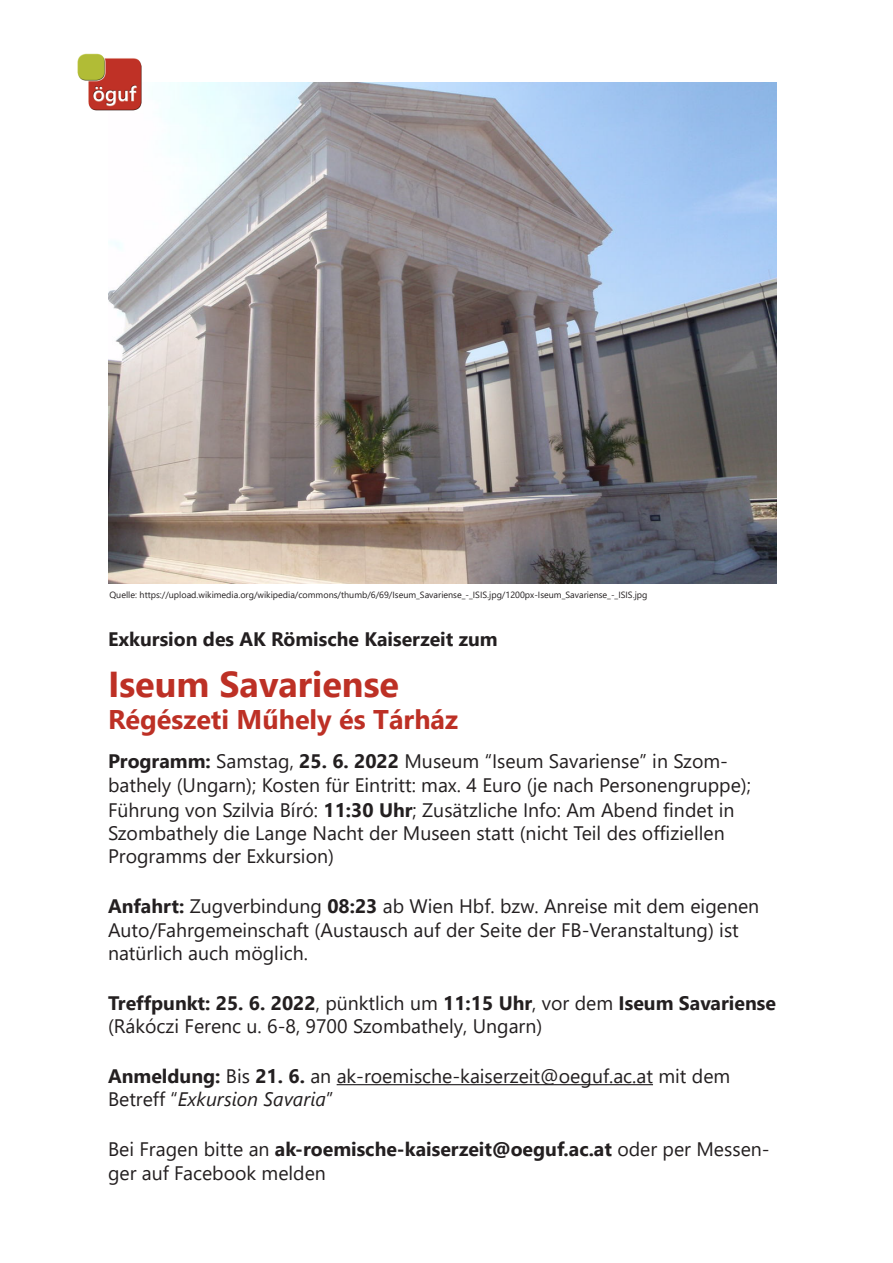
<style>
.page{position:relative;width:893px;height:1263px;background:#fff}
.page>*{position:absolute;margin:0;border:0;box-sizing:border-box;transform-origin:0 0}
.t1{font:700 36px "Segoe UI";color:#bd3025}
.t2{font:700 27px "Segoe UI";color:#bd3025}
.t3{font:19.5px/23.4px "Segoe UI";color:#231f20}
.t4{font:700 19.5px "Segoe UI";color:#231f20}
.t5{font:9px "Segoe UI";color:#231f20}
.s1{font-weight:700}
.s2{font-style:italic}
</style>
<div class="page">
<hr style="left:337px;top:1084px;width:316px;height:1px;background:#231f20">
<img style="left:108px;top:82px;width:668px;height:501px">
<img style="left:77px;top:53px;width:66px;height:63px">
<p class="t5" style="left:110px;top:587px;width:539px">Quelle: https://upload.wikimedia.org/wikipedia/commons/thumb/6/69/Iseum_Savariense_-_ISIS.jpg/1200px-Iseum_Savariense_-_ISIS.jpg</p>
<p class="t4" style="left:108px;top:621px;width:391px">Exkursion des AK Römische Kaiserzeit zum</p>
<h1 class="t1" style="left:108px;top:650px;width:292px">Iseum Savariense</h1>
<h2 class="t2" style="left:108px;top:694px;width:352px">Régészeti Műhely és Tárház</h2>
<p class="t3" style="left:108px;top:748px;width:644px;line-height:23.9px"><span class="s1">Programm:</span> Samstag, <span class="s1">25. 6. 2022</span> Museum “Iseum Savariense” in Szom&shy;bathely (Ungarn); Kosten für Eintritt: max. 4 Euro (je nach Personengruppe); Führung von Szilvia Bíró: <span class="s1">11:30 Uhr</span>; Zusätzliche Info: Am Abend findet in Szombathely die Lange Nacht der Museen statt (nicht Teil des offiziellen Programms der Exkursion)</p>
<p class="t3" style="left:108px;top:893px;width:653px"><span class="s1">Anfahrt:</span> Zugverbindung <span class="s1">08:23</span> ab Wien Hbf. bzw. Anreise mit dem eigenen<br>Auto/Fahrgemeinschaft (Austausch auf der Seite der FB-Veranstaltung) ist natürlich auch möglich.</p>
<p class="t3" style="left:108px;top:989px;width:669px"><span class="s1">Treffpunkt: 25. 6. 2022</span>, pünktlich um <span class="s1">11:15 Uhr</span>, vor dem <span class="s1">Iseum Savariense </span>(Rákóczi Ferenc u. 6-8, 9700 Szombathely, Ungarn)</p>
<p class="t3" style="left:108px;top:1063px;width:624px"><span class="s1">Anmeldung:</span> Bis <span class="s1">21. 6.</span> an ak-roemische-kaiserzeit@oeguf.ac.at mit dem<br>Betreff “<span class="s2">Exkursion Savaria</span>”</p>
<p class="t3" style="left:108px;top:1136px;width:663px">Bei Fragen bitte an <span class="s1">ak-roemische-kaiserzeit@oeguf.ac.at</span> oder per Messen&shy;ger auf Facebook melden</p>
</div>
